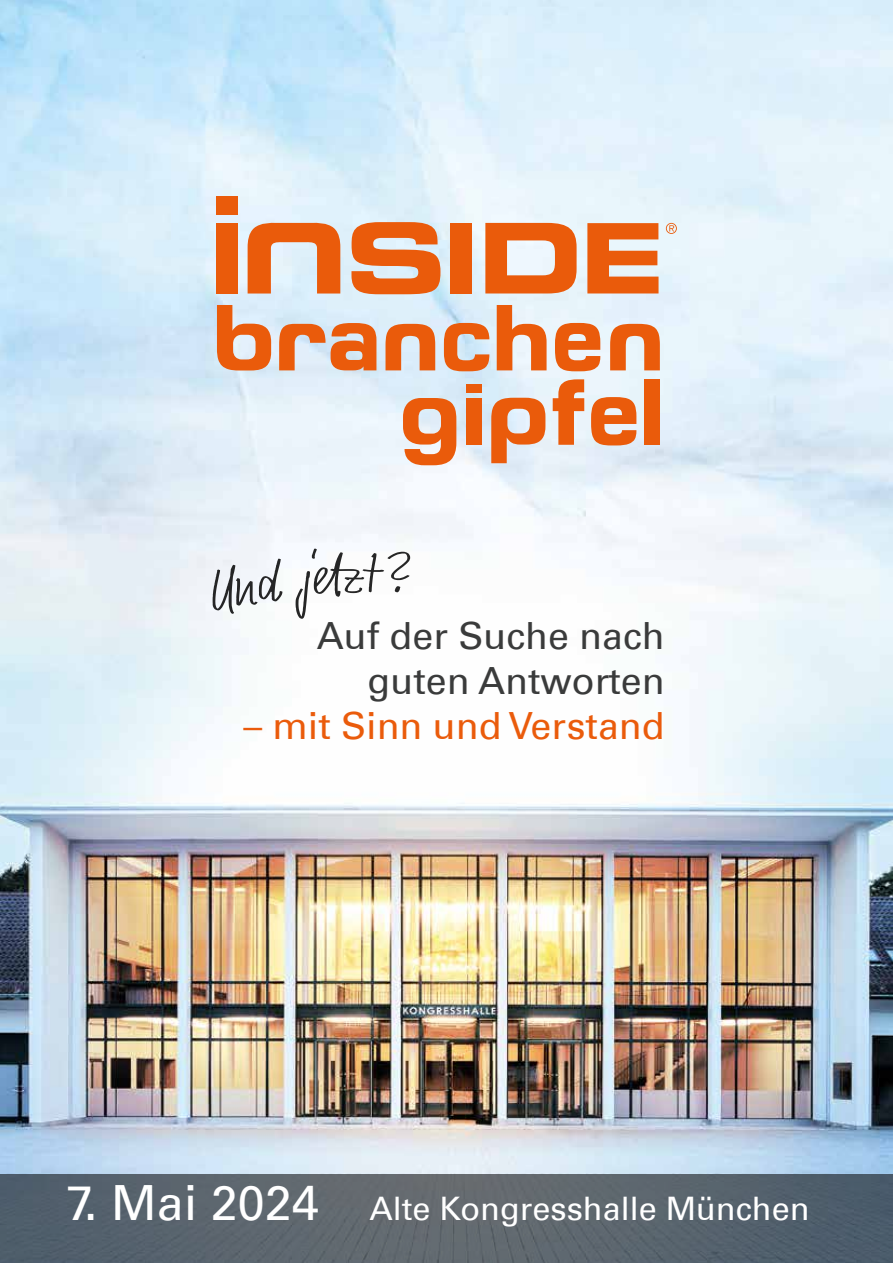
<style>
.page{position:relative;width:893px;height:1263px;background:#fff}
.page>*{position:absolute;margin:0;border:0;box-sizing:border-box;transform-origin:0 0}
.t1{font:48.6px "Univers Com 55 Roman";color:#fff}
.t2{font:37.5px/45px "Univers Com 55 Roman";color:#3a3b3b;text-align:right}
.t3{font:37.5px "Univers Com 55 Roman";color:#ea5b0b}
.t4{font:32.4px "Univers Com 55 Roman";color:#fff}
</style>
<div class="page">
<img style="left:0;top:0;width:893px;height:1174px">
<svg style="left:444px;top:323px;width:45px;height:48px;background:#e09165"></svg>
<svg style="left:497px;top:305px;width:50px;height:65px;background:#e99c71"></svg>
<svg style="left:555px;top:323px;width:45px;height:48px;background:#ea8248"></svg>
<svg style="left:279px;top:323px;width:97px;height:47px;background:#e39368"></svg>
<svg style="left:217px;top:305px;width:54px;height:65px;background:#e5956a"></svg>
<svg style="left:385px;top:324px;width:50px;height:46px;background:#e58957"></svg>
<svg style="left:610px;top:324px;width:50px;height:46px;background:#e98b57"></svg>
<svg style="left:403px;top:398px;width:53px;height:67px;background:#e88a55"></svg>
<svg style="left:491px;top:398px;width:54px;height:65px;background:#e7966a"></svg>
<svg style="left:553px;top:379px;width:31px;height:66px;background:#e99261"></svg>
<svg style="left:591px;top:397px;width:45px;height:48px;background:#e98148"></svg>
<div style="left:644px;top:379px;width:16px;height:66px;background:#ea5b0b"></div>
<div style="left:466px;top:398px;width:16px;height:47px;background:#ea5b0b"></div>
<div style="left:466px;top:384px;width:16px;height:8px;background:#ea5b0b"></div>
<svg style="left:485px;top:223px;width:92px;height:70px;background:#ea8851"></svg>
<div style="left:216px;top:223px;width:21px;height:70px;background:#ea5b0b"></div>
<div style="left:451px;top:223px;width:21px;height:70px;background:#ea5b0b"></div>
<svg style="left:351px;top:222px;width:89px;height:72px;background:#e6844d"></svg>
<div style="left:216px;top:196px;width:22px;height:19px;background:#ea5b0b"></div>
<svg style="left:666px;top:223px;width:11px;height:11px"></svg>
<svg style="left:587px;top:223px;width:71px;height:70px;background:#e97e42"></svg>
<svg style="left:248px;top:222px;width:92px;height:71px;background:#e59669"></svg>
<svg style="left:213px;top:558px;width:69px;height:56px"></svg>
<svg style="left:296px;top:549px;width:114px;height:70px"></svg>
<svg style="left:0;top:1174px;width:893px;height:89px;background:#59646d"></svg>
<p class="t2" style="left:317px;top:613px;width:349px">Auf der Suche nach guten Antworten</p>
<p class="t3" style="left:243px;top:703px;width:423px">– mit Sinn und Verstand</p>
<p class="t1" style="left:66px;top:1173px;width:254px">7. Mai 2024</p>
<p class="t4" style="left:369px;top:1189px;width:442px">Alte Kongresshalle München</p>
</div>
